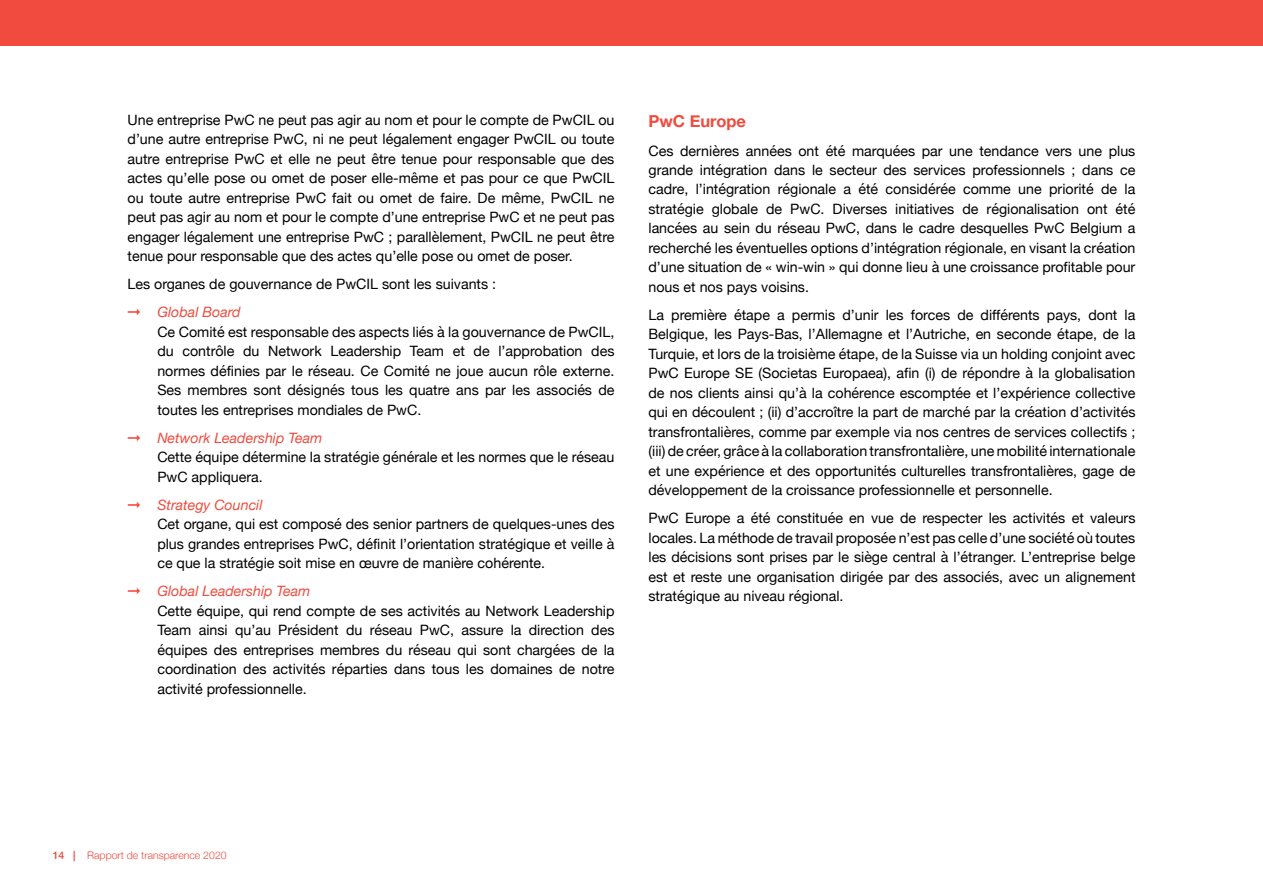
<style>
.page{position:relative;width:1263px;height:893px;background:#fff}
.page>*{position:absolute;margin:0;border:0;box-sizing:border-box;transform-origin:0 0}
.t1{font:700 16.5px "Helvetica Neue";color:#f04b3e}
.t2{font:14.25px/19.5px "Helvetica Neue";color:#000;text-align:justify}
.t3{font:300 10.5px "Helvetica Neue";color:#f04b3e}
.s1{color:#f04b3e}
.s2{font-style:italic;color:#f04b3e}
.s3{font-weight:500}
.s4{font-weight:700}
</style>
<div class="page">
<div style="left:0;top:0;width:1263px;height:46px;background:#f04b3e"></div>
<p class="t2" style="left:128px;top:111px;width:488px">Une entreprise PwC ne peut pas agir au nom et pour le compte de PwCIL ou d’une autre entreprise PwC, ni ne peut légalement engager PwCIL ou toute autre entreprise PwC et elle ne peut être tenue pour responsable que des actes qu’elle pose ou omet de poser elle-même et pas pour ce que PwCIL ou toute autre entreprise PwC fait ou omet de faire. De même, PwCIL ne peut pas agir au nom et pour le compte d’une entreprise PwC et ne peut pas engager légalement une entreprise PwC ; parallèlement, PwCIL ne peut être tenue pour responsable que des actes qu’elle pose ou omet de poser.</p>
<p class="t2" style="left:128px;top:271px;width:370px;line-height:28px">Les organes de gouvernance de PwCIL sont les suivants : <span class="s1">➞</span> <span class="s2">Global Board</span></p>
<p class="t2" style="left:157px;top:323px;width:459px">Ce Comité est responsable des aspects liés à la gouvernance de PwCIL, du contrôle du Network Leadership Team et de l’approbation des normes définies par le réseau. Ce Comité ne joue aucun rôle externe.<br>Ses membres sont désignés tous les quatre ans par les associés de toutes les entreprises mondiales de PwC.</p>
<p class="t2" style="left:157px;top:429px;width:459px;text-align:left;text-indent:-30px"><span class="s1">➞</span> <span class="s2">Network Leadership Team<br></span>Cette équipe détermine la stratégie générale et les normes que le réseau<br>PwC appliquera.</p>
<p class="t2" style="left:157px;top:496px;width:459px;text-align:left;text-indent:-30px"><span class="s1">➞</span> <span class="s2">Strategy Council<br></span>Cet organe, qui est composé des senior partners de quelques-unes des plus grandes entreprises PwC, définit l’orientation stratégique et veille à ce que la stratégie soit mise en œuvre de manière cohérente.</p>
<p class="t2" style="left:157px;top:582px;width:459px;text-align:left;text-indent:-30px"><span class="s1">➞</span> <span class="s2">Global Leadership Team<br></span>Cette équipe, qui rend compte de ses activités au Network Leadership Team ainsi qu’au Président du réseau PwC, assure la direction des équipes des entreprises membres du réseau qui sont chargées de la coordination des activités réparties dans tous les domaines de notre activité professionnelle.</p>
<p class="t1" style="left:648px;top:109px;width:99px">PwC Europe</p>
<p class="t2" style="left:648px;top:141px;width:488px">Ces dernières années ont été marquées par une tendance vers une plus grande intégration dans le secteur des services professionnels ; dans ce cadre, l’intégration régionale a été considérée comme une priorité de la stratégie globale de PwC. Diverses initiatives de régionalisation ont été lancées au sein du réseau PwC, dans le cadre desquelles PwC Belgium a recherché les éventuelles options d’intégration régionale, en visant la création d’une situation de « win-win » qui donne lieu à une croissance profitable pour nous et nos pays voisins.</p>
<p class="t2" style="left:648px;top:306px;width:488px">La première étape a permis d’unir les forces de différents pays, dont la Belgique, les Pays-Bas, l’Allemagne et l’Autriche, en seconde étape, de la Turquie, et lors de la troisième étape, de la Suisse via un holding conjoint avec PwC Europe SE (Societas Europaea), afin (i) de répondre à la globalisation de nos clients ainsi qu’à la cohérence escomptée et l’expérience collective qui en découlent ; (ii) d’accroître la part de marché par la création d’activités transfrontalières, comme par exemple via nos centres de services collectifs ; (iii) de créer, grâce à la collaboration transfrontalière, une mobilité internationale et une expérience et des opportunités culturelles transfrontalières, gage de développement de la croissance professionnelle et personnelle.</p>
<p class="t2" style="left:648px;top:509px;width:488px">PwC Europe a été constituée en vue de respecter les activités et valeurs locales. La méthode de travail proposée n’est pas celle d’une société où toutes les décisions sont prises par le siège central à l’étranger. L’entreprise belge est et reste une organisation dirigée par des associés, avec un alignement stratégique au niveau régional.</p>
<p class="t3" style="left:53px;top:846px;width:175px"><span class="s3">14</span> <span class="s4">|</span> Rapport de transparence 2020</p>
</div>
